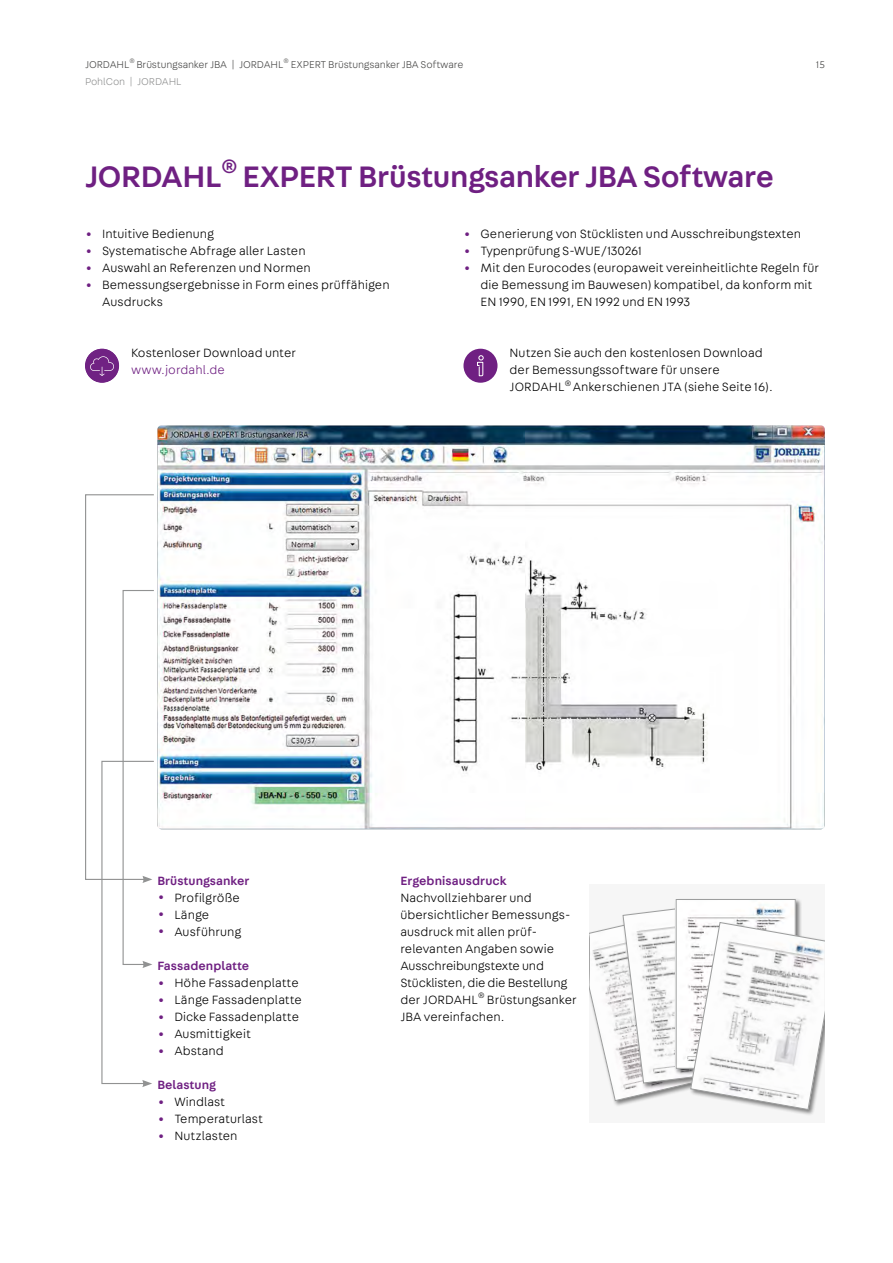
<style>
.page{position:relative;width:893px;height:1263px;background:#fff}
.page>*{position:absolute;margin:0;border:0;box-sizing:border-box;transform-origin:0 0}
.t1{font:500 31.5px "Fabriga";letter-spacing:-.01em;color:#6f2082}
.t2{font:500 20.4px "Fabriga";color:#6f2082}
.t3{font:300 12.75px/17px "Fabriga";letter-spacing:.005em;color:#000}
.t4{font:500 12.75px "Fabriga";letter-spacing:.005em;color:#6f2082}
.t5{font:300 12.75px "Fabriga";letter-spacing:.005em;color:#6f2082}
.t6{font:300 10.5px "Fabriga";letter-spacing:-.01em;color:#494948}
.t7{font:300 10.5px "Fabriga";letter-spacing:-.01em;color:#919292}
</style>
<div class="page">
<div style="left:590px;top:884px;width:235px;height:239px;background:#f6f6f6"></div>
<div style="left:689px;top:921px;width:136px;height:195px;background:#000;opacity:.5"></div>
<svg style="left:590px;top:900px;width:235px;height:210px"></svg>
<img style="left:157px;top:425px;width:668px;height:404px">
<svg style="left:85px;top:494px;width:69px;height:593px"></svg>
<div style="left:463px;top:349px;width:34px;height:34px;background:#6f2082;border-radius:50%"></div>
<svg style="left:477px;top:355px;width:6px;height:21px"></svg>
<div style="left:85px;top:349px;width:34px;height:34px;background:#702283;border-radius:50%"></div>
<svg style="left:90px;top:356px;width:24px;height:20px"></svg>
<p class="t6" style="left:85px;top:58px;width:380px">JORDAHL<sup>®</sup> Brüstungsanker JBA | JORDAHL<sup>®</sup> EXPERT Brüstungsanker JBA Software</p>
<p class="t7" style="left:85px;top:75px;width:98px">PohlCon | JORDAHL</p>
<h1 class="t1" style="left:85px;top:155px;width:138px">JORDAHL</h1>
<h2 class="t2" style="left:222px;top:152px;width:17px">®</h2>
<h1 class="t1" style="left:243px;top:155px;width:533px">EXPERT Brüstungsanker JBA Software</h1>
<p class="t6" style="left:816px;top:58px;width:10px">15</p>
<p class="t3" style="left:85px;top:225px;width:131px"><sup>•</sup> Intuitive Bedienung</p>
<p class="t3" style="left:85px;top:242px;width:222px"><sup>•</sup> Systematische Abfrage aller Lasten</p>
<p class="t3" style="left:85px;top:259px;width:227px"><sup>•</sup> Auswahl an Referenzen und Normen</p>
<p class="t3" style="left:102px;top:276px;width:289px;text-indent:-17px"><sup>•</sup> Bemessungsergebnisse in Form eines prüffähigen<br>Ausdrucks</p>
<p class="t3" style="left:131px;top:344px;width:166px">Kostenloser Download unter</p>
<p class="t5" style="left:131px;top:362px;width:95px">www.jordahl.de</p>
<p class="t3" style="left:463px;top:225px;width:339px"><sup>•</sup> Generierung von Stücklisten und Ausschreibungstexten</p>
<p class="t3" style="left:463px;top:242px;width:180px"><sup>•</sup> Typenprüfung S-WUE/130261</p>
<p class="t3" style="left:480px;top:259px;width:340px;text-indent:-17px"><sup>•</sup> Mit den Eurocodes (europaweit vereinheitlichte Regeln für die Bemessung im Bauwesen) kompatibel, da konform mit<br>EN 1990, EN 1991, EN 1992 und EN 1993</p>
<p class="t3" style="left:510px;top:344px;width:265px">Nutzen Sie auch den kostenlosen Download der Bemessungssoftware für unsere<br>JORDAHL<sup>®</sup> Ankerschienen JTA (siehe Seite 16).</p>
<p class="t4" style="left:157px;top:872px;width:94px">Brüstungsanker</p>
<p class="t3" style="left:157px;top:888px;width:84px"><sup>•</sup> Profilgröße</p>
<p class="t3" style="left:157px;top:905px;width:53px"><sup>•</sup> Länge</p>
<p class="t3" style="left:157px;top:922px;width:86px"><sup>•</sup> Ausführung</p>
<p class="t4" style="left:157px;top:957px;width:94px">Fassadenplatte</p>
<p class="t3" style="left:157px;top:973px;width:143px"><sup>•</sup> Höhe Fassadenplatte</p>
<p class="t3" style="left:157px;top:990px;width:146px"><sup>•</sup> Länge Fassadenplatte</p>
<p class="t3" style="left:157px;top:1007px;width:143px"><sup>•</sup> Dicke Fassadenplatte</p>
<p class="t3" style="left:157px;top:1024px;width:95px"><sup>•</sup> Ausmittigkeit</p>
<p class="t3" style="left:157px;top:1041px;width:68px"><sup>•</sup> Abstand</p>
<p class="t4" style="left:157px;top:1076px;width:60px">Belastung</p>
<p class="t3" style="left:157px;top:1093px;width:69px"><sup>•</sup> Windlast</p>
<p class="t3" style="left:157px;top:1110px;width:107px"><sup>•</sup> Temperaturlast</p>
<p class="t3" style="left:157px;top:1127px;width:82px"><sup>•</sup> Nutzlasten</p>
<p class="t4" style="left:400px;top:872px;width:108px">Ergebnisausdruck</p>
<p class="t3" style="left:400px;top:888px;width:178px">Nachvollziehbarer und übersichtlicher Bemessungs&shy;ausdruck mit allen prüf&shy;relevanten Angaben sowie<br>Ausschreibungstexte und<br>Stücklisten, die die Bestellung der JORDAHL<sup>®</sup> Brüstungsanker<br>JBA vereinfachen.</p>
</div>
